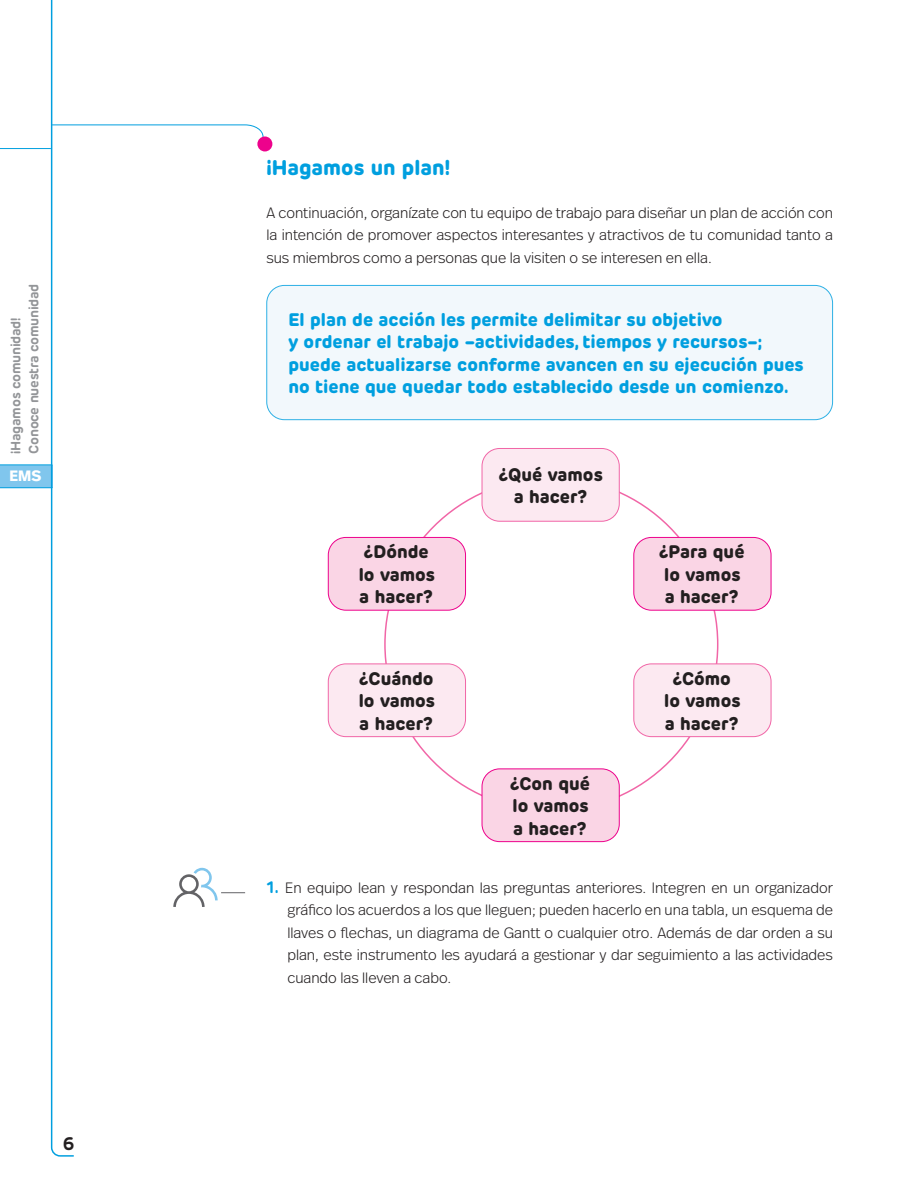
<style>
.page{position:relative;width:918px;height:1188px;background:#fff}
.page>*{position:absolute;margin:0;border:0;box-sizing:border-box;transform-origin:0 0}
.T1_Cuerpo_de_texto{font:800 21px "Rubrik New";color:#009fdf}
.TIT_recuadros{font:800 18px/22.5px "Rubrik New";color:#009fdf}
.TIT_recuadros-2{font:800 18px/22.5px "Rubrik New";color:#231f20}
.t1{font:700 18px "Rubrik New";color:#231f20}
.TXT_general{font:300 15px/22.5px "Real Head Pro";color:#231f20;text-align:justify}
.t2{font:700 15px "Real Head Pro";color:#fff}
.t3{font:700 13.5px/18px "Rubrik New";letter-spacing:-.02em;color:#939598}
.s1{font-family:"Rubrik New";font-weight:700;font-size:16.5px;color:#009fdf}
</style>
<div class="page">
<div style="left:0;top:465px;width:52px;height:23px;background:#80c6ed"></div>
<hr style="left:0;top:487px;width:52px;height:1px;background:#009fdf">
<hr style="left:0;top:465px;width:52px;height:1px;background:#009fdf">
<hr style="left:0;top:148px;width:51px;height:1px;background:#009fdf">
<div style="left:267px;top:285px;width:566px;height:135px;background:#f2f8fc;border-radius:18px"></div>
<div style="left:266px;top:285px;width:567px;height:135px;border:1px solid #2db0e5;border-radius:18px"></div>
<div style="left:257px;top:136px;width:15px;height:15px;background:#ed028c;border-radius:50%"></div>
<div style="left:482px;top:448px;width:137px;height:73px;background:#fce9f1;border-radius:18px"></div>
<div style="left:482px;top:448px;width:138px;height:74px;border:1px solid #f166a7;border-radius:18px"></div>
<div style="left:328px;top:537px;width:138px;height:73px;background:#fad5e5;border-radius:18px"></div>
<div style="left:328px;top:537px;width:138px;height:74px;border:1px solid #ed028c;border-radius:18px"></div>
<div style="left:634px;top:537px;width:137px;height:73px;background:#fad5e5;border-radius:18px"></div>
<div style="left:633px;top:537px;width:138px;height:74px;border:1px solid #ed028c;border-radius:18px"></div>
<div style="left:328px;top:664px;width:138px;height:73px;background:#fce9f1;border-radius:18px"></div>
<div style="left:328px;top:664px;width:138px;height:73px;border:1px solid #f166a7;border-radius:18px"></div>
<div style="left:634px;top:664px;width:137px;height:73px;background:#fce9f1;border-radius:18px"></div>
<div style="left:633px;top:664px;width:138px;height:73px;border:1px solid #f166a7;border-radius:18px"></div>
<div style="left:482px;top:769px;width:137px;height:73px;background:#fad5e5;border-radius:18px"></div>
<div style="left:482px;top:769px;width:138px;height:73px;border:1px solid #ed028c;border-radius:18px"></div>
<svg style="left:50px;top:0;width:214px;height:1157px"></svg>
<p class="t3" style="left:7px;top:454px;width:172px;rotate:-90deg">¡Hagamos comunidad!<br>Conoce nuestra comunidad</p>
<p class="t2" style="left:10px;top:465px;width:33px">EMS</p>
<p class="t1" style="left:62px;top:1132px;width:14px">6</p>
<p class="T1_Cuerpo_de_texto" style="left:266px;top:155px;width:185px">¡Hagamos un plan!</p>
<p class="TXT_general" style="left:266px;top:200px;width:568px">A continuación, organízate con tu equipo de trabajo para diseñar un plan de acción con la intención de promover aspectos interesantes y atractivos de tu comunidad tanto a sus miembros como a personas que la visiten o se interesen en ella.</p>
<p class="TIT_recuadros" style="left:288px;top:308px;width:517px">El plan de acción les permite delimitar su objetivo<br>y ordenar el trabajo –actividades, tiempos y recursos–; puede actualizarse conforme avancen en su ejecución pues no tiene que quedar todo establecido desde un comienzo.</p>
<p class="TIT_recuadros-2" style="left:498px;top:463px;width:106px;text-align:center">¿Qué vamos a hacer?</p>
<p class="TIT_recuadros-2" style="left:359px;top:541px;width:78px">¿Dónde lo vamos a hacer?</p>
<p class="TIT_recuadros-2" style="left:659px;top:541px;width:87px">¿Para qué</p>
<p class="TIT_recuadros-2" style="left:664px;top:563px;width:78px">lo vamos a hacer?</p>
<p class="TIT_recuadros-2" style="left:359px;top:667px;width:78px;text-align:justify">¿Cuándo lo vamos a hacer?</p>
<p class="TIT_recuadros-2" style="left:672px;top:667px;width:60px">¿Cómo</p>
<p class="TIT_recuadros-2" style="left:664px;top:690px;width:78px">lo vamos a hacer?</p>
<p class="TIT_recuadros-2" style="left:510px;top:772px;width:82px;text-align:justify">¿Con qué lo vamos a hacer?</p>
<p class="TXT_general" style="left:287px;top:875px;width:547px;text-indent:-21px"><span class="s1">1.</span> En equipo lean y respondan las preguntas anteriores. Integren en un organizador gráfico los acuerdos a los que lleguen; pueden hacerlo en una tabla, un esquema de llaves o flechas, un diagrama de Gantt o cualquier otro. Además de dar orden a su plan, este instrumento les ayudará a gestionar y dar seguimiento a las actividades cuando las lleven a cabo.</p>
</div>
